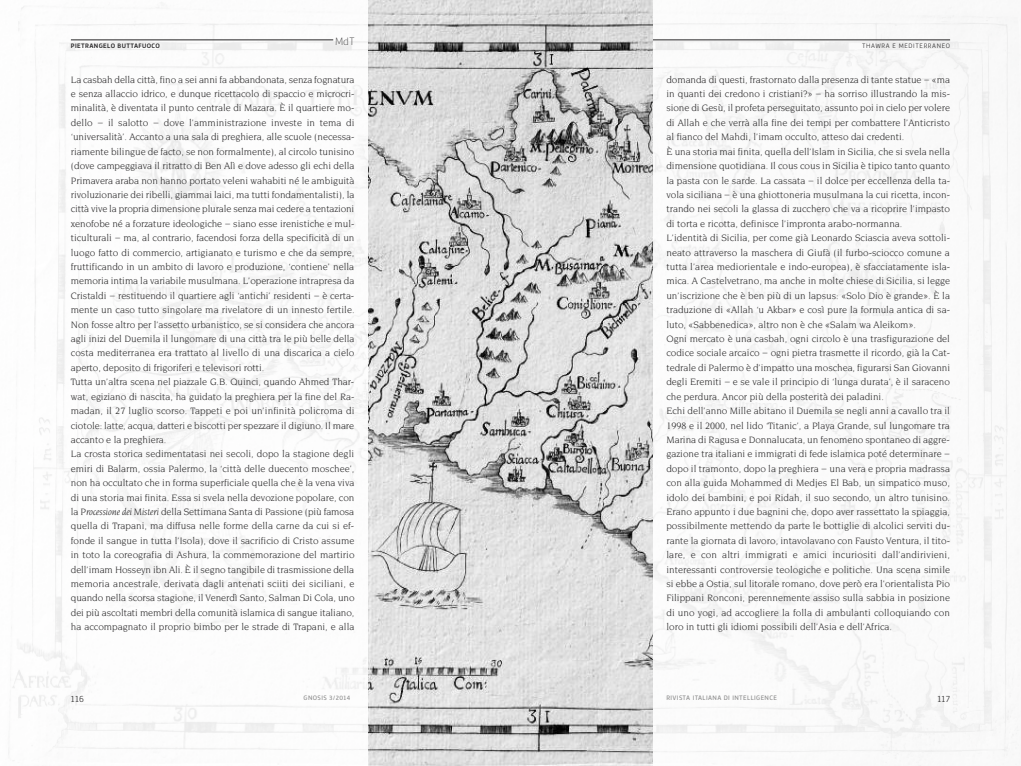
<style>
.page{position:relative;width:1021px;height:766px;background:#fff}
.page>*{position:absolute;margin:0;border:0;box-sizing:border-box;transform-origin:0 0}
.t1{font:10px/14.4px "Novarese";color:#272627}
.t2{font:200 10px "Vinkel";color:#272627}
.t3{font:300 8.5px "Vinkel";letter-spacing:.015em;color:#272627}
.t4{font:6px "Vinkel";letter-spacing:.06em;color:#888}
.t5{font:500 6px "Vinkel";letter-spacing:.06em;color:#272627}
.t6{font:300 6px "Vinkel";letter-spacing:.1em;color:#272627}
.s1{font-family:"Vinkel";font-weight:300}
.s2{font-style:italic}
</style>
<div class="page">
<img style="left:8px;top:0;width:1010px;height:765px">
<hr style="left:580px;top:40px;width:370px;height:1px;background:#272627">
<hr style="left:71px;top:40px;width:262px;height:1px;background:#272627">
<img style="left:369px;top:0;width:283px;height:765px">
<p class="t5" style="left:71px;top:43px;width:91px">PIETRANGELO BUTTAFUOCO</p>
<p class="t2" style="left:335px;top:37px;width:21px">MdT</p>
<p class="t6" style="left:862px;top:44px;width:89px">THAWRA E MEDITERRANEO</p>
<p class="t1" style="left:71px;top:73px;width:285px">La casbah della città, fino a sei anni fa abbandonata, senza fognatura e senza allaccio idrico, e dunque ricettacolo di spaccio e microcri&shy;minalità, è diventata il punto centrale di Mazara. È il quartiere mo&shy;dello <span class="s1">–</span> il salotto <span class="s1">–</span> dove l’amministrazione investe in tema di ‘universalità’. Accanto a una sala di preghiera, alle scuole (necessa&shy;riamente bilingue de facto, se non formalmente), al circolo tunisino (dove campeggiava il ritratto di Ben Alì e dove adesso gli echi della Primavera araba non hanno portato veleni wahabiti né le ambiguità rivoluzionarie dei ribelli, giammai laici, ma tutti fondamentalisti), la città vive la propria dimensione plurale senza mai cedere a tentazioni xenofobe né a forzature ideologiche <span class="s1">–</span> siano esse irenistiche e mul&shy;ticulturali <span class="s1">–</span> ma, al contrario, facendosi forza della specificità di un luogo fatto di commercio, artigianato e turismo e che da sempre, fruttificando in un ambito di lavoro e produzione, ‘contiene’ nella memoria intima la variabile musulmana. L’operazione intrapresa da Cristaldi <span class="s1">–</span> restituendo il quartiere agli ‘antichi’ residenti <span class="s1">–</span> è certa&shy;mente un caso tutto singolare ma rivelatore di un innesto fertile.<br>Non fosse altro per l’assetto urbanistico, se si considera che ancora agli inizi del Duemila il lungomare di una città tra le più belle della costa mediterranea era trattato al livello di una discarica a cielo aperto, deposito di frigoriferi e televisori rotti.<br>Tutta un’altra scena nel piazzale G.B. Quinci, quando Ahmed Thar&shy;wat, egiziano di nascita, ha guidato la preghiera per la fine del Ra&shy;madan, il 27 luglio scorso. Tappeti e poi un’infinità policroma di ciotole: latte, acqua, datteri e biscotti per spezzare il digiuno. Il mare accanto e la preghiera.<br>La crosta storica sedimentatasi nei secoli, dopo la stagione degli emiri di Balarm, ossia Palermo, la ‘città delle duecento moschee’, non ha occultato che in forma superficiale quella che è la vena viva di una storia mai finita. Essa si svela nella devozione popolare, con la <span class="s2">Processione dei Misteri</span> della Settimana Santa di Passione (più famosa quella di Trapani, ma diffusa nelle forme della carne da cui si ef&shy;fonde il sangue in tutta l’Isola), dove il sacrificio di Cristo assume in toto la coreografia di Ashura, la commemorazione del martirio dell’imam Hosseyn ibn Ali. È il segno tangibile di trasmissione della memoria ancestrale, derivata dagli antenati sciiti dei siciliani, e quando nella scorsa stagione, il Venerdì Santo, Salman Di Cola, uno dei più ascoltati membri della comunità islamica di sangue italiano, ha accompagnato il proprio bimbo per le strade di Trapani, e alla</p>
<p class="t1" style="left:666px;top:73px;width:285px">domanda di questi, frastornato dalla presenza di tante statue <span class="s1">–</span> «ma in quanti dei credono i cristiani?» <span class="s1">–</span> ha sorriso illustrando la mis&shy;sione di Gesù, il profeta perseguitato, assunto poi in cielo per volere di Allah e che verrà alla fine dei tempi per combattere l’Anticristo al fianco del Mahdi, l’imam occulto, atteso dai credenti.<br>È una storia mai finita, quella dell’Islam in Sicilia, che si svela nella dimensione quotidiana. Il cous cous in Sicilia è tipico tanto quanto la pasta con le sarde. La cassata <span class="s1">–</span> il dolce per eccellenza della ta&shy;vola siciliana <span class="s1">–</span> è una ghiottoneria musulmana la cui ricetta, incon&shy;trando nei secoli la glassa di zucchero che va a ricoprire l’impasto di torta e ricotta, definisce l’impronta arabo-normanna.<br>L’identità di Sicilia, per come già Leonardo Sciascia aveva sottoli&shy;neato attraverso la maschera di Giufà (il furbo-sciocco comune a tutta l’area mediorientale e indo-europea), è sfacciatamente isla&shy;mica. A Castelvetrano, ma anche in molte chiese di Sicilia, si legge un’iscrizione che è ben più di un lapsus: «Solo Dio è grande». È la traduzione di «Allah ‘u Akbar» e così pure la formula antica di sa&shy;luto, «Sabbenedica», altro non è che «Salam wa Aleikom».<br>Ogni mercato è una casbah, ogni circolo è una trasfigurazione del codice sociale arcaico <span class="s1">–</span> ogni pietra trasmette il ricordo, già la Cat&shy;tedrale di Palermo è d’impatto una moschea, figurarsi San Giovanni degli Eremiti <span class="s1">–</span> e se vale il principio di ‘lunga durata’, è il saraceno che perdura. Ancor più della posterità dei paladini.<br>Echi dell’anno Mille abitano il Duemila se negli anni a cavallo tra il 1998 e il 2000, nel lido ‘Titanic’, a Playa Grande, sul lungomare tra Marina di Ragusa e Donnalucata, un fenomeno spontaneo di aggre&shy;gazione tra italiani e immigrati di fede islamica poté determinare <span class="s1">– </span>dopo il tramonto, dopo la preghiera <span class="s1">–</span> una vera e propria madrassa con alla guida Mohammed di Medjes El Bab, un simpatico muso, idolo dei bambini, e poi Ridah, il suo secondo, un altro tunisino.<br>Erano appunto i due bagnini che, dopo aver rassettato la spiaggia, possibilmente mettendo da parte le bottiglie di alcolici serviti du&shy;rante la giornata di lavoro, intavolavano con Fausto Ventura, il tito&shy;lare, e con altri immigrati e amici incuriositi dall’andirivieni, interessanti controversie teologiche e politiche. Una scena simile si ebbe a Ostia, sul litorale romano, dove però era l’orientalista Pio Filippani Ronconi, perennemente assiso sulla sabbia in posizione di uno yogi, ad accogliere la folla di ambulanti colloquiando con loro in tutti gli idiomi possibili dell’Asia e dell’Africa.</p>
<p class="t3" style="left:71px;top:695px;width:15px">116</p>
<p class="t4" style="left:304px;top:695px;width:48px">GNOSIS 3/2014</p>
<p class="t4" style="left:666px;top:695px;width:112px">RIVISTA ITALIANA DI INTELLIGENCE</p>
<p class="t3" style="left:937px;top:695px;width:14px">117</p>
</div>
